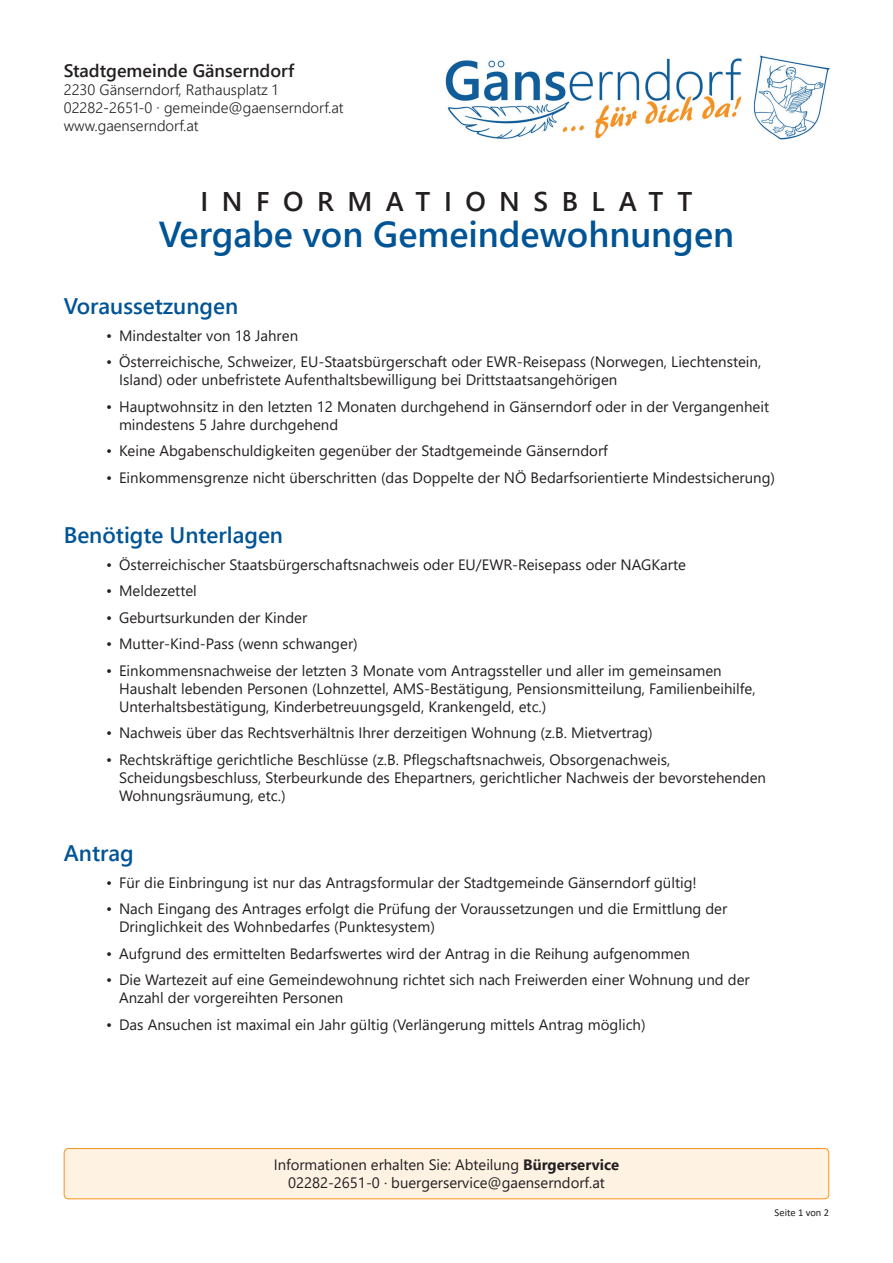
<style>
.page{position:relative;width:893px;height:1263px;background:#fff}
.page>*{position:absolute;margin:0;border:0;box-sizing:border-box;transform-origin:0 0}
.t1{font:600 36px "Segoe UI";color:#005495}
.t2{font:600 27px "Segoe UI";letter-spacing:.5em;color:#231f20}
.t3{font:600 22.5px "Segoe UI";color:#005495}
.t4{font:600 18px "Segoe UI";color:#231f20}
.t5{font:15px/18px "Segoe UI";color:#231f20}
.t6{font:300 15px/18px "Segoe UI";color:#231f20}
.t7{font:10.5px "Calibri";color:#231f20}
.s1{font-weight:700}
</style>
<div class="page">
<img style="left:445px;top:55px;width:385px;height:85px">
<div style="left:64px;top:1148px;width:765px;height:51px;background:#fef2e3;border-radius:4px"></div>
<div style="left:64px;top:1148px;width:765px;height:51px;border:1px solid #f7931d;border-radius:4px"></div>
<p class="t4" style="left:64px;top:54px;width:232px">Stadtgemeinde Gänserndorf</p>
<p class="t6" style="left:64px;top:79px;width:281px">2230 Gänserndorf, Rathausplatz 1<br>02282-2651-0 · gemeinde@gaenserndorf.at www.gaenserndorf.at</p>
<h2 class="t2" style="left:201px;top:176px;width:493px">INFORMATIONSBLATT</h2>
<h1 class="t1" style="left:159px;top:200px;width:577px">Vergabe von Gemeindewohnungen</h1>
<h3 class="t3" style="left:64px;top:285px;width:176px">Voraussetzungen</h3>
<p class="t5" style="left:106px;top:325px;width:193px">• Mindestalter von 18 Jahren</p>
<p class="t5" style="left:119px;top:351px;width:644px;text-indent:-13px">• Österreichische, Schweizer, EU-Staatsbürgerschaft oder EWR-Reisepass (Norwegen, Liechtenstein,<br>Island) oder unbefristete Aufenthaltsbewilligung bei Drittstaatsangehörigen</p>
<p class="t5" style="left:119px;top:396px;width:652px;text-indent:-13px">• Hauptwohnsitz in den letzten 12 Monaten durchgehend in Gänserndorf oder in der Vergangenheit mindestens 5 Jahre durchgehend</p>
<p class="t5" style="left:106px;top:440px;width:503px">• Keine Abgabenschuldigkeiten gegenüber der Stadtgemeinde Gänserndorf</p>
<p class="t5" style="left:106px;top:467px;width:670px">• Einkommensgrenze nicht überschritten (das Doppelte der NÖ Bedarfsorientierte Mindestsicherung)</p>
<h3 class="t3" style="left:64px;top:514px;width:221px">Benötigte Unterlagen</h3>
<p class="t5" style="left:106px;top:554px;width:581px">• Österreichischer Staatsbürgerschaftsnachweis oder EU/EWR-Reisepass oder NAGKarte</p>
<p class="t5" style="left:106px;top:580px;width:92px">• Meldezettel</p>
<p class="t5" style="left:106px;top:607px;width:203px">• Geburtsurkunden der Kinder</p>
<p class="t5" style="left:106px;top:633px;width:253px">• Mutter-Kind-Pass (wenn schwanger)</p>
<p class="t5" style="left:119px;top:660px;width:638px;text-indent:-13px">• Einkommensnachweise der letzten 3 Monate vom Antragssteller und aller im gemeinsamen<br>Haushalt lebenden Personen (Lohnzettel, AMS-Bestätigung, Pensionsmitteilung, Familienbeihilfe,<br>Unterhaltsbestätigung, Kinderbetreuungsgeld, Krankengeld, etc.)</p>
<p class="t5" style="left:106px;top:722px;width:548px">• Nachweis über das Rechtsverhältnis Ihrer derzeitigen Wohnung (z.B. Mietvertrag)</p>
<p class="t5" style="left:119px;top:749px;width:648px;text-indent:-13px">• Rechtskräftige gerichtliche Beschlüsse (z.B. Pflegschaftsnachweis, Obsorgenachweis,<br>Scheidungsbeschluss, Sterbeurkunde des Ehepartners, gerichtlicher Nachweis der bevorstehenden<br>Wohnungsräumung, etc.)</p>
<h3 class="t3" style="left:64px;top:832px;width:71px">Antrag</h3>
<p class="t5" style="left:106px;top:872px;width:592px">• Für die Einbringung ist nur das Antragsformular der Stadtgemeinde Gänserndorf gültig!</p>
<p class="t5" style="left:119px;top:898px;width:610px;text-indent:-13px">• Nach Eingang des Antrages erfolgt die Prüfung der Voraussetzungen und die Ermittlung der<br>Dringlichkeit des Wohnbedarfes (Punktesystem)</p>
<p class="t5" style="left:106px;top:943px;width:585px">• Aufgrund des ermittelten Bedarfswertes wird der Antrag in die Reihung aufgenommen</p>
<p class="t5" style="left:119px;top:969px;width:632px;text-indent:-13px">• Die Wartezeit auf eine Gemeindewohnung richtet sich nach Freiwerden einer Wohnung und der<br>Anzahl der vorgereihten Personen</p>
<p class="t5" style="left:106px;top:1014px;width:541px">• Das Ansuchen ist maximal ein Jahr gültig (Verlängerung mittels Antrag möglich)</p>
<p class="t5" style="left:274px;top:1154px;width:347px;text-align:center">Informationen erhalten Sie: Abteilung <span class="s1">Bürgerservice<br></span>02282-2651-0 · buergerservice@gaenserndorf.at</p>
<p class="t7" style="left:775px;top:1205px;width:56px">Seite 1 von 2</p>
</div>
